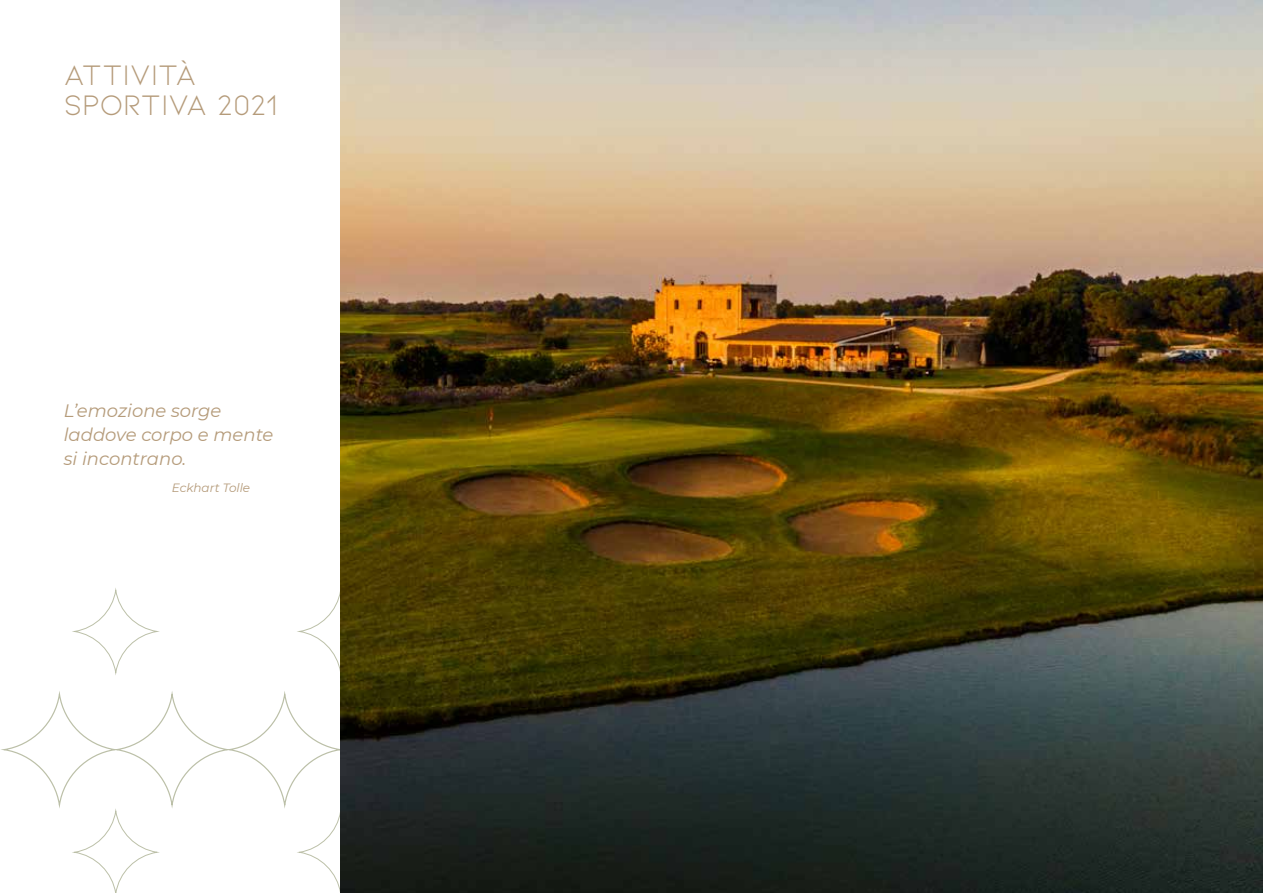
<style>
.page{position:relative;width:1263px;height:893px;background:#fff}
.page>*{position:absolute;margin:0;border:0;box-sizing:border-box;transform-origin:0 0}
.t1{font:30px/30px "Kiona";color:#b59b7a}
.t2{font:italic 18px/24px "Montserrat";color:#b59b7a}
.t3{font:italic 12px "Montserrat";color:#b59b7a}
</style>
<div class="page">
<svg style="left:74px;top:810px;width:84px;height:83px"></svg>
<svg style="left:299px;top:812px;width:41px;height:80px"></svg>
<img style="left:340px;top:0;width:923px;height:893px">
<h1 class="t1" style="left:64px;top:59px;width:215px">ATTIVITÀ<br>SPORTIVA 2021</h1>
<p class="t2" style="left:64px;top:398px;width:211px">L’emozione sorge laddove corpo e mente si incontrano.</p>
<p class="t3" style="left:172px;top:480px;width:80px">Eckhart Tolle</p>
</div>
